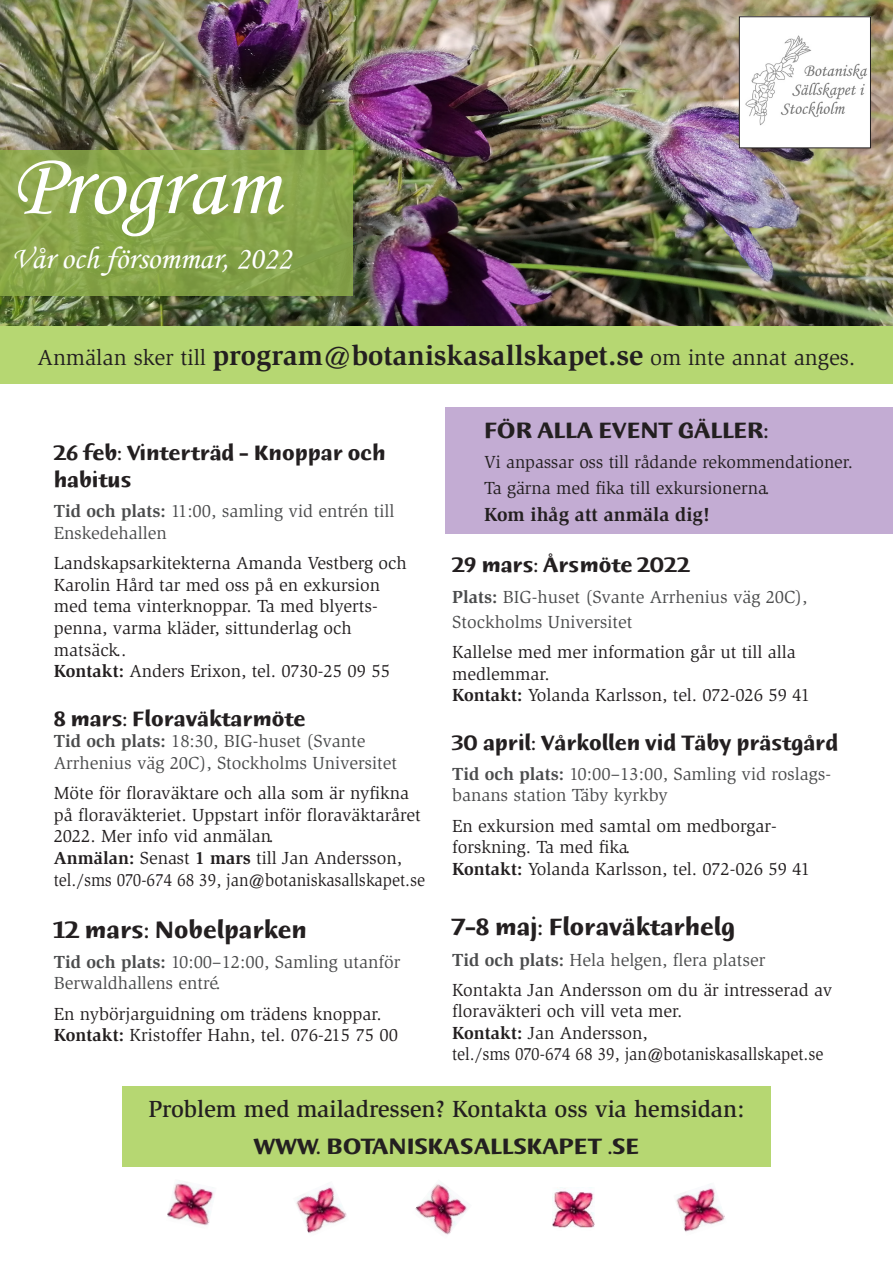
<style>
.page{position:relative;width:893px;height:1263px;background:#fff}
.page>*{position:absolute;margin:0;border:0;box-sizing:border-box;transform-origin:0 0}
.t1{font:90px "Monotype Corsiva";color:#fff}
.t2{font:31.5px "Monotype Corsiva";color:#fff}
.t3{font:700 25.5px "Humana Sans ITC";color:#231f20}
.t4{font:500 24px "Slimbach Std";color:#231f20}
.t5{font:700 24px "Humana Sans ITC";color:#231f20}
.t6{font:700 22.5px/27px "Humana Sans ITC";color:#231f20}
.t7{font:22.5px "Slimbach Std";color:#231f20}
.t8{font:700 19.5px "Slimbach Std";color:#231f20}
.t9{font:18px/21.6px "Slimbach Std";color:#231f20}
.t10{font:18px/21.6px "Slimbach Std";color:#4b4c4d}
.s1{font-weight:700;font-size:28.5px}
.s2{font-weight:700}
</style>
<div class="page">
<div style="left:446px;top:407px;width:447px;height:127px;background:#c3acd3"></div>
<img style="left:552px;top:1189px;width:43px;height:39px">
<img style="left:676px;top:1184px;width:49px;height:48px">
<img style="left:167px;top:1181px;width:47px;height:45px">
<img style="left:296px;top:1183px;width:51px;height:50px">
<img style="left:415px;top:1183px;width:53px;height:52px">
<div style="left:122px;top:1087px;width:649px;height:80px;background:#b6d772"></div>
<img style="left:0;top:0;width:893px;height:326px">
<svg style="left:0;top:151px;width:352px;height:145px;background:#88a44a"></svg>
<img style="left:741px;top:18px;width:128px;height:128px">
<div style="left:739px;top:16px;width:132px;height:132px;border:1px solid #231f20"></div>
<div style="left:0;top:326px;width:893px;height:58px;background:#b6d772"></div>
<p class="t1" style="left:11px;top:131px;width:270px">Program</p>
<p class="t2" style="left:11px;top:239px;width:281px">Vår och försommar, 2022</p>
<p class="t7" style="left:38px;top:345px;width:819px">Anmälan sker till <span class="s1">program@botaniskasallskapet.se</span> om inte annat anges.</p>
<p class="t5" style="left:484px;top:417px;width:286px">FÖR ALLA EVENT GÄLLER:</p>
<p class="t9" style="left:484px;top:451px;width:371px">Vi anpassar oss till rådande rekommendationer.</p>
<p class="t9" style="left:484px;top:477px;width:287px">Ta gärna med fika till exkursionerna.</p>
<p class="t8" style="left:484px;top:503px;width:227px">Kom ihåg att anmäla dig!</p>
<p class="t6" style="left:452px;top:552px;width:239px">29 mars: Årsmöte 2022</p>
<p class="t10" style="left:452px;top:584px;width:357px;line-height:25.2px"><span class="s2">Plats:</span> BIG-huset (Svante Arrhenius väg 20C),<br>Stockholms Universitet</p>
<p class="t9" style="left:452px;top:641px;width:360px">Kallelse med mer information går ut till alla medlemmar.<br><span class="s2">Kontakt:</span> Yolanda Karlsson, tel. 072-026 59 41</p>
<p class="t6" style="left:452px;top:730px;width:387px">30 april: Vårkollen vid Täby prästgård</p>
<p class="t10" style="left:452px;top:763px;width:381px"><span class="s2">Tid och plats:</span> 10:00–13:00, Samling vid roslags&shy;banans station Täby kyrkby</p>
<p class="t9" style="left:452px;top:815px;width:360px">En exkursion med samtal om medborgar&shy;forskning. Ta med fika.<br><span class="s2">Kontakt:</span> Yolanda Karlsson, tel. 072-026 59 41</p>
<p class="t3" style="left:452px;top:914px;width:285px">7–8 maj: Floraväktarhelg</p>
<p class="t10" style="left:452px;top:949px;width:315px"><span class="s2">Tid och plats:</span> Hela helgen, flera platser</p>
<p class="t9" style="left:452px;top:979px;width:382px">Kontakta Jan Andersson om du är intresserad av floraväkteri och vill veta mer.<br><span class="s2">Kontakt:</span> Jan Andersson,<br>tel./sms 070-674 68 39, jan@botaniskasallskapet.se</p>
<p class="t4" style="left:148px;top:1094px;width:598px">Problem med mailadressen? Kontakta oss via hemsidan:</p>
<p class="t5" style="left:254px;top:1134px;width:387px">WWW. BOTANISKASALLSKAPET .SE</p>
<p class="t6" style="left:54px;top:440px;width:333px">26 feb: Vinterträd – Knoppar och habitus</p>
<p class="t10" style="left:54px;top:501px;width:342px"><span class="s2">Tid och plats:</span> 11:00, samling vid entrén till<br>Enskedehallen</p>
<p class="t9" style="left:54px;top:552px;width:355px">Landskapsarkitekterna Amanda Vestberg och Karolin Hård tar med oss på en exkursion med tema vinterknoppar. Ta med blyerts&shy;penna, varma kläder, sittunderlag och matsäck..<br><span class="s2">Kontakt:</span> Anders Erixon, tel. 0730-25 09 55</p>
<p class="t6" style="left:54px;top:706px;width:253px">8 mars: Floraväktarmöte</p>
<p class="t10" style="left:54px;top:731px;width:345px"><span class="s2">Tid och plats:</span> 18:30, BIG-huset (Svante<br>Arrhenius väg 20C), Stockholms Universitet</p>
<p class="t9" style="left:54px;top:782px;width:373px">Möte för floraväktare och alla som är nyfikna på floraväkteriet. Uppstart inför floraväktaråret 2022. Mer info vid anmälan.<br><span class="s2">Anmälan:</span> Senast <span class="s2">1 mars</span> till Jan Andersson, tel./sms 070-674 68 39, jan@botaniskasallskapet.se</p>
<p class="t3" style="left:54px;top:916px;width:255px">12 mars: Nobelparken</p>
<p class="t10" style="left:54px;top:951px;width:348px"><span class="s2">Tid och plats:</span> 10:00–12:00, Samling utanför<br>Berwaldhallens entré.</p>
<p class="t9" style="left:54px;top:1003px;width:346px">En nybörjarguidning om trädens knoppar.<br><span class="s2">Kontakt:</span> Kristoffer Hahn, tel. 076-215 75 00</p>
</div>
